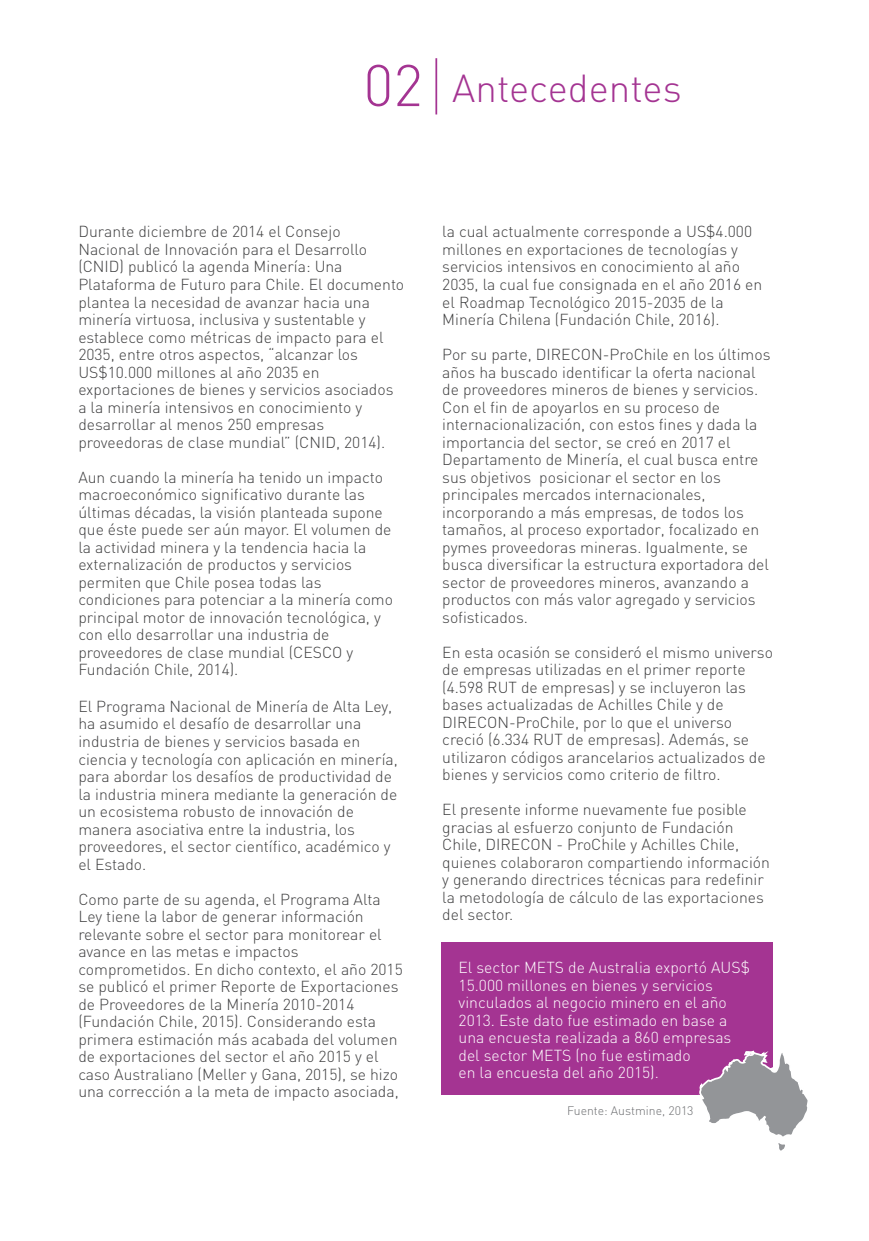
<style>
.page{position:relative;width:869px;height:1241px;background:#fff}
.page>*{position:absolute;margin:0;border:0;box-sizing:border-box;transform-origin:0 0}
.t1{font:300 38.5px "DIN";color:#a43492}
.t2{font:300 15.75px/17.5px "DIN";color:#3e3e3f}
.t3{font:300 15.75px/17.5px "DIN";color:#fff}
.t4{font:300 12.25px "DIN";color:#6c6d70}
.s1{font-size:57.75px}
</style>
<div class="page">
<div style="left:441px;top:942px;width:331px;height:152px;background:#a43492"></div>
<svg style="left:697px;top:995px;width:111px;height:156px"></svg>
<hr style="left:435px;top:58px;width:2px;height:56px;background:#a43492">
<h1 class="t1" style="left:363px;top:65px;width:319px"><span class="s1">02</span> Antecedentes</h1>
<p class="t2" style="left:78px;top:223px;width:327px">Durante diciembre de 2014 el Consejo Nacional de Innovación para el Desarrollo (CNID) publicó la agenda Minería: Una Plataforma de Futuro para Chile. El documento plantea la necesidad de avanzar hacia una minería virtuosa, inclusiva y sustentable y establece como métricas de impacto para el 2035, entre otros aspectos, “alcanzar los US$10.000 millones al año 2035 en exportaciones de bienes y servicios asociados a la minería intensivos en conocimiento y desarrollar al menos 250 empresas proveedoras de clase mundial” (CNID, 2014).</p>
<p class="t2" style="left:78px;top:468px;width:316px">Aun cuando la minería ha tenido un impacto macroeconómico significativo durante las últimas décadas, la visión planteada supone que éste puede ser aún mayor. El volumen de la actividad minera y la tendencia hacia la externalización de productos y servicios permiten que Chile posea todas las condiciones para potenciar a la minería como principal motor de innovación tecnológica, y con ello desarrollar una industria de proveedores de clase mundial (CESCO y Fundación Chile, 2014).</p>
<p class="t2" style="left:78px;top:697px;width:321px">El Programa Nacional de Minería de Alta Ley, ha asumido el desafío de desarrollar una industria de bienes y servicios basada en ciencia y tecnología con aplicación en minería, para abordar los desafíos de productividad de la industria minera mediante la generación de un ecosistema robusto de innovación de manera asociativa entre la industria, los proveedores, el sector científico, académico y el Estado.</p>
<p class="t2" style="left:78px;top:889px;width:326px">Como parte de su agenda, el Programa Alta Ley tiene la labor de generar información relevante sobre el sector para monitorear el avance en las metas e impactos comprometidos. En dicho contexto, el año 2015 se publicó el primer Reporte de Exportaciones de Proveedores de la Minería 2010-2014 (Fundación Chile, 2015). Considerando esta primera estimación más acabada del volumen de exportaciones del sector el año 2015 y el caso Australiano (Meller y Gana, 2015), se hizo una corrección a la meta de impacto asociada,</p>
<p class="t2" style="left:442px;top:223px;width:321px">la cual actualmente corresponde a US$4.000 millones en exportaciones de tecnologías y servicios intensivos en conocimiento al año 2035, la cual fue consignada en el año 2016 en el Roadmap Tecnológico 2015-2035 de la Minería Chilena (Fundación Chile, 2016).</p>
<p class="t2" style="left:442px;top:345px;width:329px">Por su parte, DIRECON-ProChile en los últimos años ha buscado identificar la oferta nacional de proveedores mineros de bienes y servicios.<br>Con el fin de apoyarlos en su proceso de internacionalización, con estos fines y dada la importancia del sector, se creó en 2017 el Departamento de Minería, el cual busca entre sus objetivos posicionar el sector en los principales mercados internacionales, incorporando a más empresas, de todos los tamaños, al proceso exportador, focalizado en pymes proveedoras mineras. Igualmente, se busca diversificar la estructura exportadora del sector de proveedores mineros, avanzando a productos con más valor agregado y servicios sofisticados.</p>
<p class="t2" style="left:442px;top:643px;width:332px">En esta ocasión se consideró el mismo universo de empresas utilizadas en el primer reporte (4.598 RUT de empresas) y se incluyeron las bases actualizadas de Achilles Chile y de DIRECON-ProChile, por lo que el universo creció (6.334 RUT de empresas). Además, se utilizaron códigos arancelarios actualizados de bienes y servicios como criterio de filtro.</p>
<p class="t2" style="left:442px;top:800px;width:329px">El presente informe nuevamente fue posible gracias al esfuerzo conjunto de Fundación Chile, DIRECON - ProChile y Achilles Chile, quienes colaboraron compartiendo información y generando directrices técnicas para redefinir la metodología de cálculo de las exportaciones del sector.</p>
<p class="t3" style="left:458px;top:958px;width:293px">El sector METS de Australia exportó AUS$ 15.000 millones en bienes y servicios vinculados al negocio minero en el año 2013. Este dato fue estimado en base a una encuesta realizada a 860 empresas del sector METS (no fue estimado<br>en la encuesta del año 2015).</p>
<p class="t4" style="left:567px;top:1103px;width:128px">Fuente: Austmine, 2013</p>
</div>
